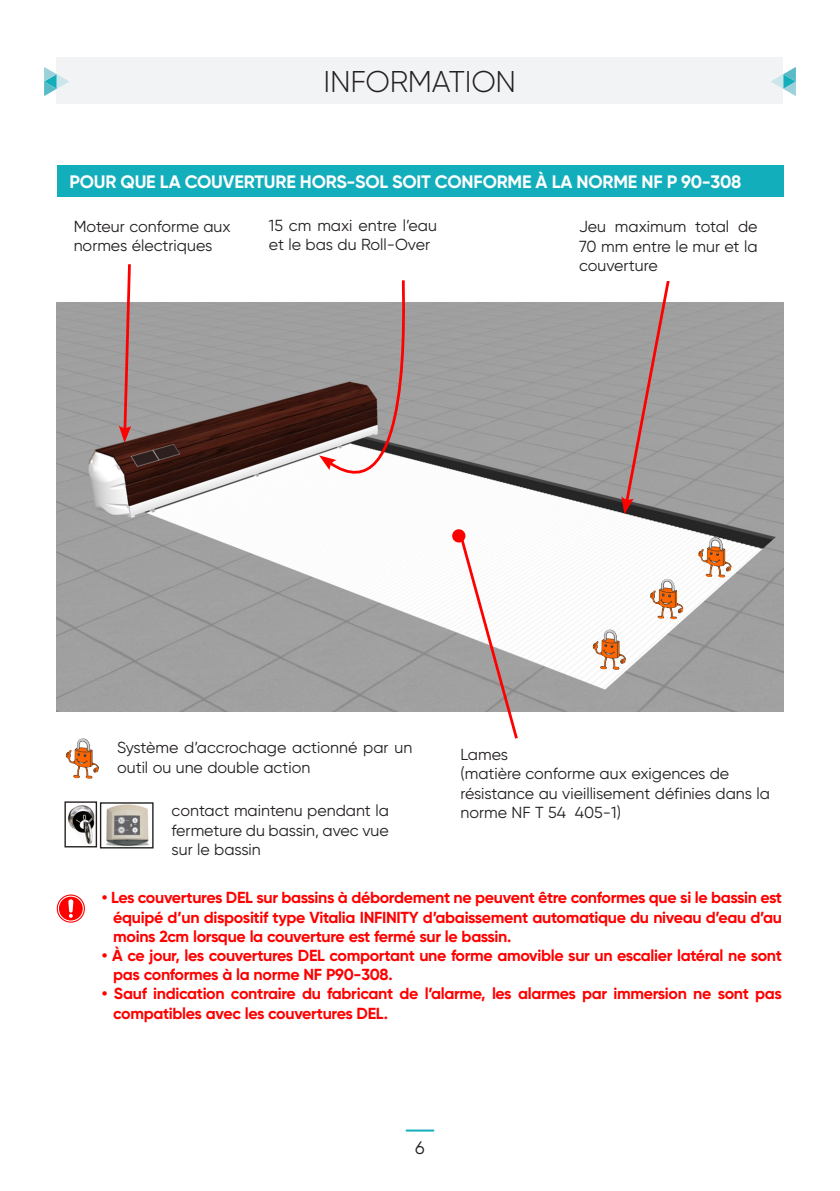
<style>
.page{position:relative;width:840px;height:1191px;background:#fff}
.page>*{position:absolute;margin:0;border:0;box-sizing:border-box;transform-origin:0 0}
.NOM_CHAPITRE{font:300 30px "Gilroy";letter-spacing:-.01em;color:#231f20}
.t1{font:700 18px "Gilroy";letter-spacing:-.01em;color:#fff}
.PAGE_U2{font:18px "Gilroy";color:#231f20}
.t2{font:700 16px/19.2px "Gilroy";letter-spacing:-.02em;color:#f00}
.t3{font:16px/19.2px "Gilroy";color:#231f20}
</style>
<div class="page">
<div style="left:57px;top:57px;width:725px;height:46px;background:#f2f3f4"></div>
<svg style="left:44px;top:67px;width:25px;height:29px"></svg>
<svg style="left:771px;top:67px;width:24px;height:29px"></svg>
<hr style="left:405px;top:1129px;width:29px;height:2px;background:#13aebc">
<img style="left:57px;top:302px;width:725px;height:409px">
<img style="left:66px;top:738px;width:33px;height:40px">
<img style="left:698px;top:537px;width:33px;height:40px">
<img style="left:649px;top:579px;width:33px;height:40px">
<img style="left:592px;top:629px;width:33px;height:41px">
<img style="left:67px;top:805px;width:28px;height:40px">
<div style="left:64px;top:801px;width:33px;height:46px;border:1px solid #231f20"></div>
<img style="left:106px;top:804px;width:43px;height:42px">
<div style="left:100px;top:802px;width:53px;height:46px;border:1px solid #231f20"></div>
<svg style="left:621px;top:281px;width:50px;height:233px;background:#a99999"></svg>
<svg style="left:119px;top:264px;width:13px;height:179px"></svg>
<svg style="left:456px;top:528px;width:63px;height:211px"></svg>
<div style="left:452px;top:529px;width:13px;height:13px;background:#f00;border-radius:50%"></div>
<svg style="left:57px;top:894px;width:28px;height:28px"></svg>
<div style="left:57px;top:165px;width:725px;height:32px;background:#13aebc"></div>
<svg style="left:269px;top:280px;width:168px;height:241px"></svg>
<p class="NOM_CHAPITRE" style="left:323px;top:63px;width:194px">INFORMATION</p>
<p class="t1" style="left:70px;top:171px;width:672px">POUR QUE LA COUVERTURE HORS-SOL SOIT CONFORME À LA NORME NF P 90-308</p>
<p class="t3" style="left:74px;top:217px;width:158px">Moteur conforme aux normes électriques</p>
<p class="t3" style="left:269px;top:216px;width:170px">15 cm maxi entre l’eau et le bas du Roll-Over</p>
<p class="t3" style="left:578px;top:217px;width:180px;text-align:justify">Jeu maximum total de 70 mm entre le mur et la couverture</p>
<p class="t3" style="left:117px;top:738px;width:296px">Système d’accrochage actionné par un outil ou une double action</p>
<p class="t3" style="left:460px;top:745px;width:49px">Lames</p>
<p class="t3" style="left:460px;top:764px;width:311px">(matière conforme aux exigences de résistance au vieillisement définies dans la</p>
<p class="t3" style="left:171px;top:801px;width:218px">contact maintenu pendant la</p>
<p class="t3" style="left:460px;top:802px;width:162px">norme NF T 54 405-1)</p>
<p class="t3" style="left:171px;top:820px;width:219px">fermeture du bassin, avec vue sur le bassin</p>
<p class="t2" style="left:113px;top:888px;width:670px;text-align:justify;text-indent:-11px">• Les couvertures DEL sur bassins à débordement ne peuvent être conformes que si le bassin est équipé d’un dispositif type Vitalia INFINITY d’abaissement automatique du niveau d’eau d’au moins 2cm lorsque la couverture est fermé sur le bassin.</p>
<p class="t2" style="left:113px;top:945px;width:670px;text-indent:-11px">• À ce jour, les couvertures DEL comportant une forme amovible sur un escalier latéral ne sont pas conformes à la norme NF P90-308.</p>
<p class="t2" style="left:113px;top:984px;width:670px;text-indent:-11px">• Sauf indication contraire du fabricant de l’alarme, les alarmes par immersion ne sont pas compatibles avec les couvertures DEL.</p>
<p class="PAGE_U2" style="left:415px;top:1137px;width:11px">6</p>
</div>
